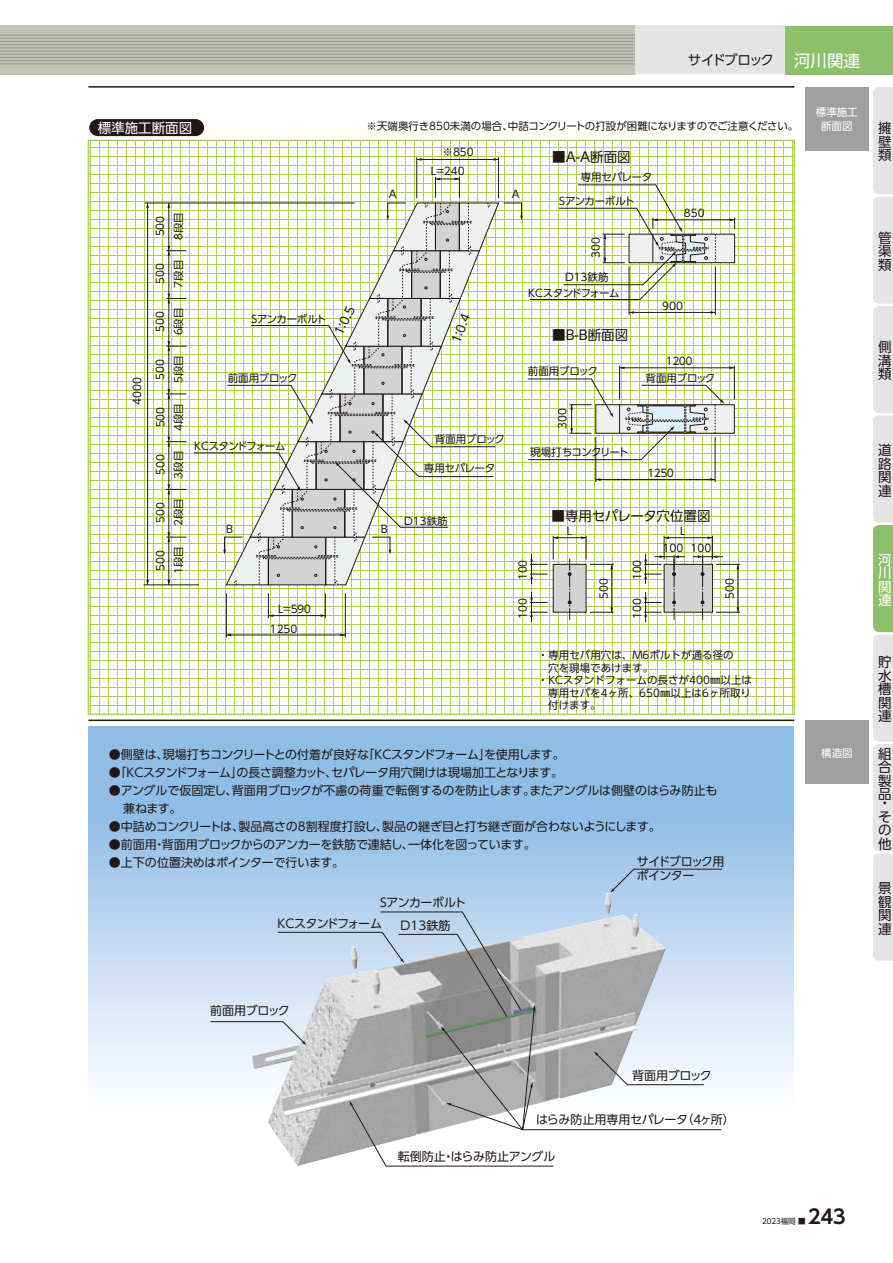
<style>
.page{position:relative;width:893px;height:1263px;background:#fff}
.page>*{position:absolute;margin:0;border:0;box-sizing:border-box;transform-origin:0 0}
.t1{font:600 19.5px "MO Clear Tone SG";color:#231815}
.t2{font:16.5px "UD Shin Go Pro";color:#fff}
.t3{font:13.5px/13.5px "UD Shin Go Pro";letter-spacing:-.02em;color:#231815;text-align:justify}
.t4{font:13.5px/13.5px "UD Shin Go Pro";color:#fff;text-align:justify}
.t5{font:13.5px "UD Shin Go Pro";letter-spacing:-.12em;color:#231815}
.t6{font:12px/22.4px "UD Shin Go Pro";letter-spacing:-.02em;color:#231815;text-align:center}
.t7{font:12px "UD Shin Go Pro";letter-spacing:-.045em;color:#231815}
.t8{font:12px/14.4px "UD Shin Go Pro";letter-spacing:-.06em;color:#231815}
.t9{font:12px "UD Shin Go Pro";color:#231815}
.t10{font:10.5px/12.5px "UD Shin Go Pro";color:#231815;text-align:center}
.t11{font:10.5px "UD Shin Go Pro";letter-spacing:-.06em;color:#231815}
.t12{font:10.5px "UD Shin Go Pro";letter-spacing:-.02em;color:#231815}
.t13{font:10.5px "UD Shin Go Pro";letter-spacing:-.04em;color:#231815}
.t14{font:10.5px "UD Shin Go Pro";letter-spacing:-.03em;color:#231815}
.t15{font:10.5px/13.5px "UD Shin Go Pro";letter-spacing:-.005em;color:#fff;text-align:center}
.t16{font:7.5px "MO Clear Tone SG";color:#231815}
.s1{font-family:"Shin Go Pr 6 N"}
</style>
<div class="page">
<div style="left:0;top:25px;width:635px;height:49px;background:#c3c4b6"></div>
<hr style="left:0;top:63px;width:635px;height:1px;background:#9f9fa0">
<hr style="left:0;top:57px;width:635px;height:1px;background:#9f9fa0">
<hr style="left:0;top:50px;width:635px;height:2px;background:#9f9fa0">
<hr style="left:0;top:44px;width:635px;height:1px;background:#9f9fa0">
<hr style="left:0;top:38px;width:635px;height:1px;background:#9f9fa0">
<hr style="left:0;top:60px;width:635px;height:1px;background:#9f9fa0">
<hr style="left:0;top:54px;width:635px;height:1px;background:#9f9fa0">
<hr style="left:0;top:47px;width:635px;height:2px;background:#9f9fa0">
<hr style="left:0;top:41px;width:635px;height:1px;background:#9f9fa0">
<hr style="left:0;top:34px;width:635px;height:2px;background:#9f9fa0">
<div style="left:636px;top:25px;width:149px;height:49px;background:#e4e4e4"></div>
<div style="left:785px;top:26px;width:108px;height:49px;background:#8dc06b"></div>
<svg style="left:873px;top:87px;width:20px;height:873px;background:#dae0d6"></svg>
<div style="left:88px;top:726px;width:706px;height:475px;background:linear-gradient(to bottom,#7fb3e2,#fff)"></div>
<svg style="left:88px;top:140px;width:707px;height:575px"></svg>
<div style="left:251px;top:892px;width:415px;height:19px;background:#b3d0ee"></div>
<hr style="left:88px;top:86px;width:706px;height:2px;background:#231815">
<div style="left:805px;top:87px;width:64px;height:64px;background:#9f9fa0"></div>
<div style="left:805px;top:720px;width:64px;height:64px;background:#9f9fa0"></div>
<hr style="left:88px;top:719px;width:706px;height:2px;background:#231815">
<div style="left:89px;top:119px;width:115px;height:17px;background:#231815;border-radius:9px"></div>
<div style="left:610px;top:869px;width:112px;height:24px;background:#abccec"></div>
<svg style="left:210px;top:911px;width:511px;height:255px"></svg>
<hr style="left:144px;top:585px;width:55px;height:1px;background:#231815">
<hr style="left:145px;top:203px;width:210px;height:1px;background:#231815">
<hr style="left:169px;top:203px;width:1px;height:382px;background:#231815">
<svg style="left:166px;top:532px;width:21px;height:10px"></svg>
<svg style="left:166px;top:484px;width:21px;height:10px"></svg>
<svg style="left:166px;top:437px;width:21px;height:9px"></svg>
<svg style="left:166px;top:389px;width:21px;height:10px"></svg>
<svg style="left:166px;top:341px;width:21px;height:10px"></svg>
<svg style="left:166px;top:294px;width:21px;height:9px"></svg>
<svg style="left:166px;top:246px;width:21px;height:10px"></svg>
<hr style="left:147px;top:203px;width:1px;height:382px;background:#231815">
<hr style="left:531px;top:592px;width:1px;height:30px;background:#231815">
<hr style="left:645px;top:592px;width:1px;height:30px;background:#231815">
<hr style="left:416px;top:157px;width:1px;height:41px;background:#231815">
<hr style="left:498px;top:157px;width:1px;height:41px;background:#231815">
<hr style="left:417px;top:159px;width:81px;height:1px;background:#231815">
<hr style="left:226px;top:593px;width:1px;height:45px;background:#231815">
<hr style="left:345px;top:593px;width:1px;height:45px;background:#231815">
<hr style="left:226px;top:635px;width:119px;height:1px;background:#231815">
<svg style="left:193px;top:177px;width:547px;height:443px"></svg>
<p class="t5" style="left:688px;top:49px;width:88px">サイドブロック</p>
<p class="t2" style="left:794px;top:48px;width:67px">河川関連</p>
<p class="t4" style="left:98px;top:121px;width:96px">標準施工断面図</p>
<p class="t10" style="left:130px;top:405px;width:29px;rotate:-90deg">4000</p>
<p class="t10" style="left:154px;top:236px;width:22px;rotate:-90deg">500</p>
<p class="t10" style="left:172px;top:240px;width:29px;rotate:-90deg">8段目</p>
<p class="t10" style="left:154px;top:284px;width:22px;rotate:-90deg">500</p>
<p class="t10" style="left:172px;top:288px;width:29px;rotate:-90deg">7段目</p>
<p class="t10" style="left:154px;top:332px;width:22px;rotate:-90deg">500</p>
<p class="t10" style="left:172px;top:335px;width:29px;rotate:-90deg">6段目</p>
<p class="t10" style="left:154px;top:380px;width:22px;rotate:-90deg">500</p>
<p class="t10" style="left:172px;top:383px;width:29px;rotate:-90deg">5段目</p>
<p class="t10" style="left:154px;top:427px;width:22px;rotate:-90deg">500</p>
<p class="t10" style="left:172px;top:431px;width:29px;rotate:-90deg">4段目</p>
<p class="t10" style="left:154px;top:475px;width:22px;rotate:-90deg">500</p>
<p class="t10" style="left:172px;top:479px;width:29px;rotate:-90deg">3段目</p>
<p class="t10" style="left:154px;top:523px;width:22px;rotate:-90deg">500</p>
<p class="t10" style="left:172px;top:526px;width:29px;rotate:-90deg">2段目</p>
<p class="t10" style="left:151px;top:574px;width:29px;line-height:18px;rotate:-90deg">500<br>1段目</p>
<p class="t13" style="left:251px;top:310px;width:77px">Sアンカーボルト</p>
<p class="t12" style="left:228px;top:369px;width:71px">前面用ブロック</p>
<p class="t11" style="left:194px;top:438px;width:93px">KCスタンドフォーム</p>
<p class="t10" style="left:226px;top:522px;width:8px">B</p>
<p class="t10" style="left:278px;top:603px;width:36px">L=５９０</p>
<p class="t10" style="left:270px;top:622px;width:29px">1250</p>
<p class="t10" style="left:367px;top:119px;width:433px">※天端奥行き850未満の場合、中詰コンクリートの打設が困難になりますのでご注意ください。</p>
<p class="t10" style="left:431px;top:165px;width:35px">L=240</p>
<p class="t10" style="left:443px;top:146px;width:33px">※850</p>
<p class="t3" style="left:552px;top:150px;width:80px">■A-A断面図</p>
<p class="t14" style="left:581px;top:168px;width:73px">専用セパレータ</p>
<p class="t10" style="left:389px;top:188px;width:9px">A</p>
<p class="t6" style="left:328px;top:329px;width:32px;rotate:-64deg">1：0 . 5</p>
<p class="t6" style="left:445px;top:338px;width:32px;rotate:-69deg">1：0 . 4</p>
<p class="t10" style="left:512px;top:188px;width:9px">A</p>
<p class="t13" style="left:559px;top:193px;width:77px">Sアンカーボルト</p>
<p class="t10" style="left:589px;top:258px;width:22px;rotate:-90deg">300</p>
<p class="t10" style="left:565px;top:270px;width:45px">D13鉄筋</p>
<p class="t11" style="left:528px;top:284px;width:93px">KCスタンドフォーム</p>
<p class="t3" style="left:552px;top:328px;width:77px">■B-B断面図</p>
<p class="t12" style="left:528px;top:363px;width:71px">前面用ブロック</p>
<p class="t12" style="left:435px;top:431px;width:71px">背面用ブロック</p>
<p class="t14" style="left:424px;top:459px;width:73px">専用セパレータ</p>
<p class="t10" style="left:556px;top:429px;width:22px;rotate:-90deg">300</p>
<p class="t11" style="left:530px;top:443px;width:100px">現場打ちコンクリート</p>
<p class="t10" style="left:684px;top:206px;width:22px">850</p>
<p class="t10" style="left:662px;top:300px;width:22px">900</p>
<p class="t10" style="left:666px;top:354px;width:30px">1 ２００</p>
<p class="t12" style="left:646px;top:369px;width:71px">背面用ブロック</p>
<p class="t10" style="left:647px;top:467px;width:30px">1 ２５０</p>
<p class="t10" style="left:381px;top:522px;width:8px">B</p>
<p class="t10" style="left:404px;top:514px;width:45px">D13鉄筋</p>
<p class="t10" style="left:516px;top:580px;width:22px;rotate:-90deg">100</p>
<p class="t10" style="left:516px;top:618px;width:22px;rotate:-90deg">100</p>
<p class="t3" style="left:552px;top:509px;width:161px">■専用セパレータ穴位置図</p>
<p class="t10" style="left:567px;top:525px;width:7px">L</p>
<p class="t10" style="left:680px;top:525px;width:7px">L</p>
<p class="t10" style="left:597px;top:599px;width:22px;rotate:-90deg">500</p>
<p class="t10" style="left:630px;top:580px;width:22px;rotate:-90deg">100</p>
<p class="t10" style="left:630px;top:618px;width:22px;rotate:-90deg">100</p>
<p class="t10" style="left:662px;top:541px;width:50px">100 100</p>
<p class="t10" style="left:723px;top:599px;width:22px;rotate:-90deg">500</p>
<p class="t10" style="left:538px;top:649px;width:216px;text-align:left">・専用セパ用穴は、M6ボルトが通る径の<br>　穴を現場であけます。<br>・KCスタンドフォームの長さが400㎜以上は　専用セパを4ヶ所、650㎜以上は6ヶ所取り　付けます。</p>
<p class="t15" style="left:816px;top:105px;width:43px">標準施工断面図</p>
<p class="t7" style="left:109px;top:745px;width:457px">●側壁は、現場打ちコンクリートとの付着が良好な「KCスタンドフォーム」を使用します。</p>
<p class="t6" style="left:109px;top:761px;width:456px">●「KCスタンドフォーム」の長さ調整カット、セパレータ用穴開けは現場加工となります。</p>
<p class="t6" style="left:123px;top:781px;width:596px;line-height:18px;text-align:left;text-indent:-14px">●アングルで仮固定し、背面用ブロックが不慮の荷重で転倒するのを防止します。またアングルは側壁のはらみ防止も兼ねます。</p>
<p class="t6" style="left:109px;top:815px;width:553px">●中詰めコンクリートは、製品高さの8割程度打設し、製品の継ぎ目と打ち継ぎ面が合わないようにします。</p>
<p class="t6" style="left:109px;top:833px;width:428px">●前面用・背面用ブロックからのアンカーを鉄筋で連結し、一体化を図っています。</p>
<p class="t6" style="left:109px;top:851px;width:237px">●上下の位置決めはポインターで行います。</p>
<p class="t8" style="left:637px;top:854px;width:90px">サイドブロック用ポインター</p>
<p class="t6" style="left:380px;top:891px;width:87px">Sアンカーボルト<br>D13鉄筋</p>
<p class="t8" style="left:277px;top:916px;width:106px">KCスタンドフォーム</p>
<p class="t15" style="left:821px;top:745px;width:33px">構造図</p>
<p class="t3" style="left:878px;top:121px;width:15px">擁壁類</p>
<p class="t3" style="left:878px;top:231px;width:15px">管渠類</p>
<p class="t3" style="left:878px;top:340px;width:15px">側溝類</p>
<p class="t3" style="left:878px;top:443px;width:15px">道路関連</p>
<p class="t4" style="left:878px;top:552px;width:15px">河川関連</p>
<p class="t3" style="left:878px;top:655px;width:15px">貯水槽関連</p>
<p class="t3" style="left:878px;top:746px;width:15px">組合製品</p>
<p class="t3" style="left:878px;top:796px;width:15px;text-align:left">・その他</p>
<p class="t3" style="left:878px;top:881px;width:15px">景観関連</p>
<p class="t6" style="left:210px;top:999px;width:81px">前面用ブロック</p>
<p class="t6" style="left:632px;top:1064px;width:81px">背面用ブロック</p>
<p class="t6" style="left:536px;top:1107px;width:200px">はらみ防止用専用セパレータ（4ヶ所）</p>
<p class="t9" style="left:398px;top:1147px;width:159px">転倒防止・はらみ防止アングル</p>
<p class="t16" style="left:762px;top:1216px;width:45px">2023<span class="s1">福岡 ■</span></p>
<p class="t1" style="left:808px;top:1203px;width:39px">243</p>
</div>
